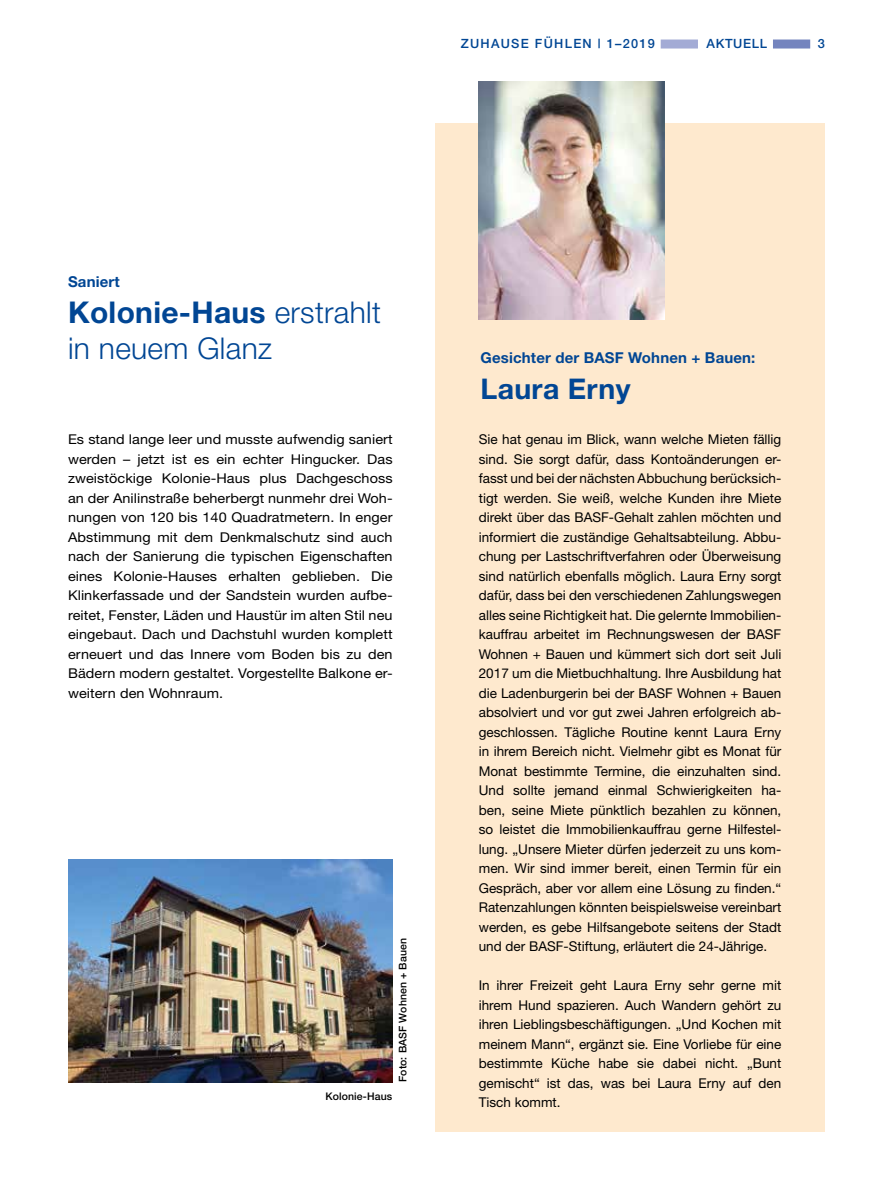
<style>
.page{position:relative;width:893px;height:1191px;background:#fff}
.page>*{position:absolute;margin:0;border:0;box-sizing:border-box;transform-origin:0 0}
.t1{font:300 30px/36px "Helvetica Neue";letter-spacing:.01em;color:#014694}
.t2{font:700 28.5px "Helvetica Neue";letter-spacing:.01em;color:#014694}
.t3{font:700 15px "Helvetica Neue";letter-spacing:.01em;color:#014694}
.t4{font:13.5px/19.5px "Helvetica Neue";color:#000;text-align:justify}
.t5{font:13.5px/19.5px "Helvetica Neue";color:#000;text-align:justify;scale:1.07 1}
.t6{font:500 12.75px "Helvetica Neue";letter-spacing:.1em;color:#014694}
.t7{font:500 12.75px "Helvetica Neue";letter-spacing:.05em;color:#014694}
.t8{font:500 10.5px "Helvetica Neue";letter-spacing:.01em;color:#000}
.s1{font-weight:700}
</style>
<div class="page">
<div style="left:436px;top:123px;width:389px;height:1008px;background:#fee9ce"></div>
<div style="left:773px;top:40px;width:37px;height:9px;background:#7484be"></div>
<div style="left:661px;top:40px;width:37px;height:9px;background:#a3abd5"></div>
<img style="left:479px;top:82px;width:186px;height:238px">
<img style="left:68px;top:860px;width:324px;height:222px">
<p class="t6" style="left:461px;top:36px;width:196px">ZUHAUSE FÜHLEN | 1–2019</p>
<p class="t7" style="left:706px;top:36px;width:62px">AKTUELL</p>
<p class="t6" style="left:818px;top:36px;width:9px">3</p>
<p class="t3" style="left:68px;top:272px;width:53px">Saniert</p>
<h1 class="t1" style="left:68px;top:294px;width:314px"><span class="s1">Kolonie-Haus</span> erstrahlt in neuem Glanz</h1>
<p class="t5" style="left:68px;top:429px;width:305px">Es stand lange leer und musste aufwendig saniert werden – jetzt ist es ein echter Hingucker. Das zweistöckige Kolonie-Haus plus Dachgeschoss an der Anilinstraße beherbergt nunmehr drei Woh&shy;nungen von 120 bis 140 Quadratmetern. In enger Abstimmung mit dem Denkmalschutz sind auch nach der Sanierung die typischen Eigenschaften eines Kolonie-Hauses erhalten geblieben. Die Klinkerfassade und der Sandstein wurden aufbe&shy;reitet, Fenster, Läden und Haustür im alten Stil neu eingebaut. Dach und Dachstuhl wurden komplett erneuert und das Innere vom Boden bis zu den Bädern modern gestaltet. Vorgestellte Balkone er&shy;weitern den Wohnraum.</p>
<p class="t8" style="left:396px;top:1082px;width:146px;rotate:-90deg">Foto: BASF Wohnen + Bauen</p>
<p class="t8" style="left:326px;top:1089px;width:68px">Kolonie-Haus</p>
<p class="t3" style="left:481px;top:348px;width:276px">Gesichter der BASF Wohnen + Bauen:</p>
<h2 class="t2" style="left:481px;top:371px;width:151px">Laura Erny</h2>
<p class="t4" style="left:479px;top:429px;width:304px">Sie hat genau im Blick, wann welche Mieten fällig sind. Sie sorgt dafür, dass Kontoänderungen er&shy;fasst und bei der nächsten Abbuchung berücksich&shy;tigt werden. Sie weiß, welche Kunden ihre Miete direkt über das BASF-Gehalt zahlen möchten und informiert die zuständige Gehaltsabteilung. Abbu&shy;chung per Lastschriftverfahren oder Überweisung sind natürlich ebenfalls möglich. Laura Erny sorgt dafür, dass bei den verschiedenen Zahlungswegen alles seine Richtigkeit hat. Die gelernte Immobilien&shy;kauffrau arbeitet im Rechnungswesen der BASF Wohnen + Bauen und kümmert sich dort seit Juli 2017 um die Mietbuchhaltung. Ihre Ausbildung hat die Ladenburgerin bei der BASF Wohnen + Bauen absolviert und vor gut zwei Jahren erfolgreich ab&shy;geschlossen. Tägliche Routine kennt Laura Erny in ihrem Bereich nicht. Vielmehr gibt es Monat für Monat bestimmte Termine, die einzuhalten sind.<br>Und sollte jemand einmal Schwierigkeiten ha&shy;ben, seine Miete pünktlich bezahlen zu können, so leistet die Immobilienkauffrau gerne Hilfestel&shy;lung. „Unsere Mieter dürfen jederzeit zu uns kom&shy;men. Wir sind immer bereit, einen Termin für ein Gespräch, aber vor allem eine Lösung zu finden.“ Ratenzahlungen könnten beispielsweise vereinbart werden, es gebe Hilfsangebote seitens der Stadt und der BASF-Stiftung, erläutert die 24-Jährige.</p>
<p class="t4" style="left:479px;top:975px;width:304px">In ihrer Freizeit geht Laura Erny sehr gerne mit ihrem Hund spazieren. Auch Wandern gehört zu ihren Lieblingsbeschäftigungen. „Und Kochen mit meinem Mann“, ergänzt sie. Eine Vorliebe für eine bestimmte Küche habe sie dabei nicht. „Bunt gemischt“ ist das, was bei Laura Erny auf den Tisch kommt.</p>
</div>
